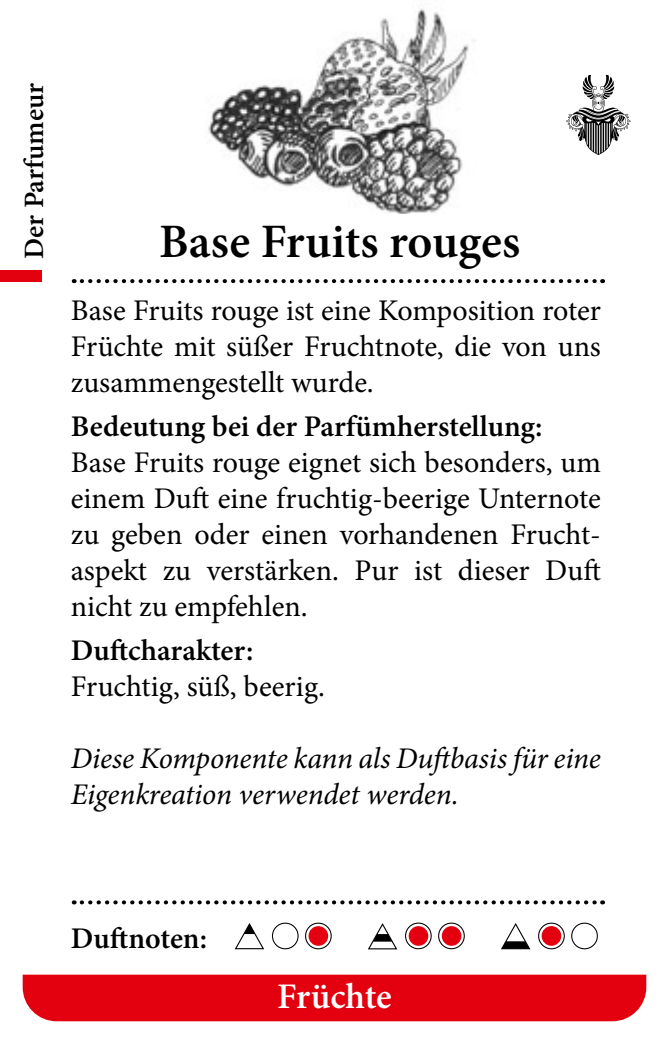
<style>
.page{position:relative;width:669px;height:1044px;background:#fff}
.page>*{position:absolute;margin:0;border:0;box-sizing:border-box;transform-origin:0 0}
.t1{font:600 48px "Minion Pro";color:#000}
.t2{font:600 36px "Minion Pro";letter-spacing:-.005em;color:#fff}
.t3{font:30px/36px "Minion Pro";color:#000;text-align:justify}
.t4{font:italic 30px/36px "Minion Pro";letter-spacing:-.005em;color:#000}
.t5{font:600 30px "Minion Pro";color:#000}
.t6{font:600 28px "Minion Pro";color:#000}
</style>
<div class="page">
<div style="left:23px;top:974px;width:623px;height:46px;background:#e3000f"></div>
<svg style="left:82px;top:900px;width:521px;height:4px"></svg>
<svg style="left:82px;top:279px;width:521px;height:4px"></svg>
<svg style="left:566px;top:75px;width:65px;height:80px"></svg>
<div style="left:0;top:270px;width:42px;height:12px;background:#e3000f"></div>
<svg style="left:539px;top:922px;width:25px;height:26px"></svg>
<div style="left:538px;top:922px;width:27px;height:27px;border:1px solid #000;border-radius:50%"></div>
<div style="left:571px;top:922px;width:27px;height:27px;border:1px solid #000;border-radius:50%"></div>
<svg style="left:501px;top:923px;width:30px;height:26px"></svg>
<svg style="left:406px;top:922px;width:25px;height:26px"></svg>
<div style="left:405px;top:922px;width:27px;height:27px;border:1px solid #000;border-radius:50%"></div>
<svg style="left:439px;top:922px;width:25px;height:26px"></svg>
<div style="left:438px;top:922px;width:27px;height:27px;border:1px solid #000;border-radius:50%"></div>
<svg style="left:368px;top:923px;width:30px;height:27px"></svg>
<div style="left:272px;top:922px;width:27px;height:27px;border:1px solid #000;border-radius:50%"></div>
<div style="left:542px;top:925px;width:19px;height:20px;background:#e3000f;border-radius:50%"></div>
<svg style="left:306px;top:922px;width:25px;height:26px"></svg>
<div style="left:305px;top:922px;width:27px;height:27px;border:1px solid #000;border-radius:50%"></div>
<svg style="left:235px;top:923px;width:29px;height:26px"></svg>
<div style="left:309px;top:925px;width:19px;height:20px;background:#e3000f;border-radius:50%"></div>
<img style="left:208px;top:8px;width:268px;height:205px">
<div style="left:409px;top:925px;width:19px;height:20px;background:#e3000f;border-radius:50%"></div>
<div style="left:442px;top:925px;width:19px;height:20px;background:#e3000f;border-radius:50%"></div>
<p class="t6" style="left:15px;top:259px;width:177px;rotate:-90deg">Der Parfumeur</p>
<h1 class="t1" style="left:159px;top:208px;width:363px">Base Fruits rouges</h1>
<p class="t3" style="left:71px;top:292px;width:532px">Base Fruits rouge ist eine Komposition roter Früchte mit süßer Fruchtnote, die von uns zusammengestellt wurde.</p>
<p class="t5" style="left:71px;top:405px;width:473px">Bedeutung bei der Parfümherstellung:</p>
<p class="t3" style="left:71px;top:444px;width:532px">Base Fruits rouge eignet sich besonders, um einem Duft eine fruchtig-beerige Unternote zu geben oder einen vorhandenen Frucht&shy;aspekt zu verstärken. Pur ist dieser Duft nicht zu empfehlen.</p>
<p class="t5" style="left:71px;top:629px;width:184px">Duftcharakter:</p>
<p class="t3" style="left:71px;top:668px;width:256px">Fruchtig, süß, beerig.</p>
<p class="t4" style="left:71px;top:740px;width:532px">Diese Komponente kann als Duftbasis für eine<br>Eigenkreation verwendet werden.</p>
<p class="t5" style="left:71px;top:917px;width:138px">Duftnoten:</p>
<p class="t2" style="left:277px;top:971px;width:116px">Früchte</p>
</div>
